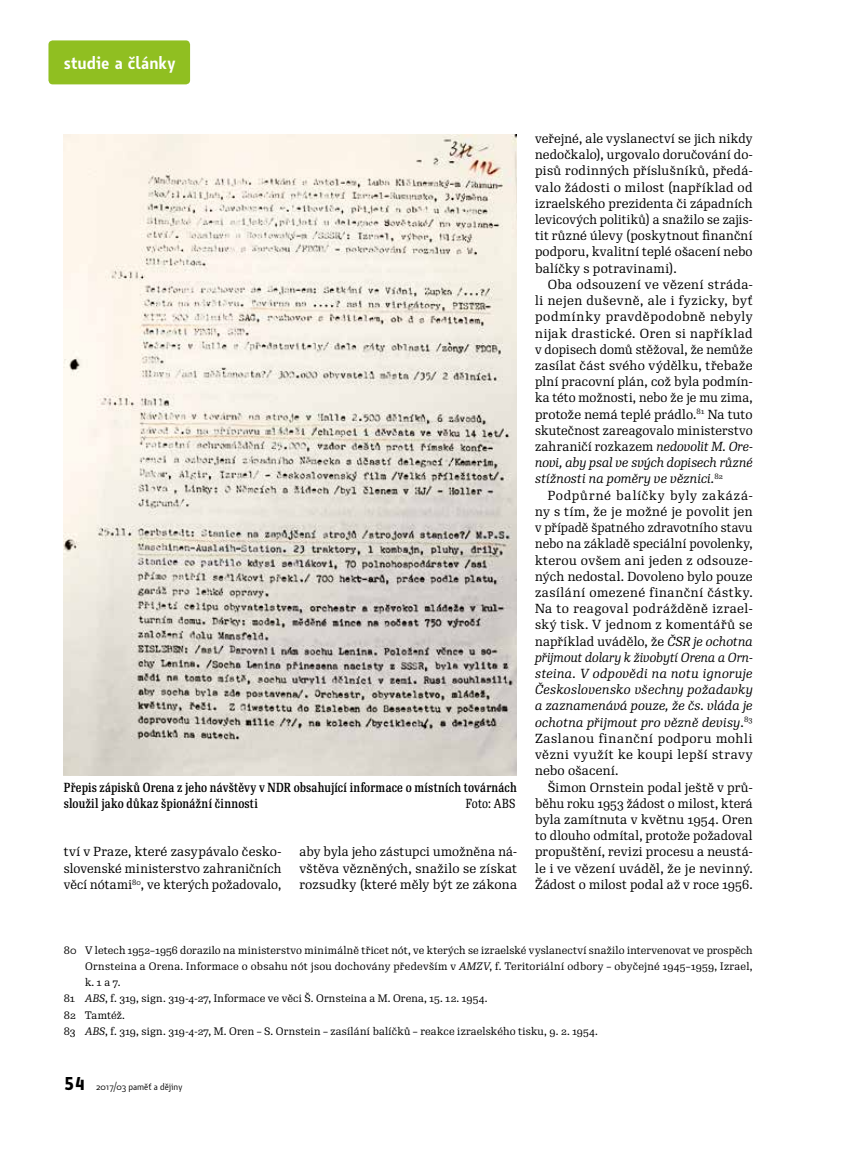
<style>
.page{position:relative;width:859px;height:1149px;background:#fff}
.page>*{position:absolute;margin:0;border:0;box-sizing:border-box;transform-origin:0 0}
.t1{font:600 18px "Botanika Std";letter-spacing:.005em;color:#fff}
.t2{font:12.75px/16.2px "Re Public Std";letter-spacing:.02em;color:#000;text-align:justify}
.t3{font:500 12.75px/16.2px "Re Public Std Cond";letter-spacing:.015em;color:#000}
.t4{font:12.75px "Re Public Std Cond";letter-spacing:.015em;color:#000}
.t5{font:10.5px "Re Public Std";letter-spacing:.02em;color:#000}
.t6{font:9.75px "Botanika Std";color:#000}
.s1{font-style:italic}
.s2{font-family:"Botanika Mono";font-weight:700;font-size:18px}
</style>
<div class="page">
<div style="left:48px;top:40px;width:142px;height:44px;background:#90bf21;border-radius:4px"></div>
<img style="left:64px;top:135px;width:453px;height:640px">
<h1 class="t1" style="left:64px;top:50px;width:113px">studie a články</h1>
<p class="t3" style="left:64px;top:778px;width:455px">Přepis zápisků Orena z jeho návštěvy v NDR obsahující informace o místních továrnách sloužil jako důkaz špionážní činnosti</p>
<p class="t4" style="left:466px;top:794px;width:51px">Foto: ABS</p>
<p class="t2" style="left:64px;top:843px;width:219px">tví v Praze, které zasypávalo česko&shy;slovenské ministerstvo zahraničních věcí nótami<sup>80</sup>, ve kterých požadovalo,</p>
<p class="t2" style="left:299px;top:843px;width:219px">aby byla jeho zástupci umožněna ná&shy;vštěva vězněných, snažilo se získat rozsudky (které měly být ze zákona</p>
<p class="t2" style="left:535px;top:130px;width:219px">veřejné, ale vyslanectví se jich nikdy nedočkalo), urgovalo doručování do&shy;pisů rodinných příslušníků, předá&shy;valo žádosti o milost (například od izraelského prezidenta či západních levicových politiků) a snažilo se zajis&shy;tit různé úlevy (poskytnout finanční podporu, kvalitní teplé ošacení nebo balíčky s potravinami).</p>
<p class="t2" style="left:535px;top:276px;width:219px;text-indent:13px">Oba odsouzení ve vězení stráda&shy;li nejen duševně, ale i fyzicky, byť podmínky pravděpodobně nebyly nijak drastické. Oren si například v dopisech domů stěžoval, že nemůže zasílat část svého výdělku, třebaže plní pracovní plán, což byla podmín&shy;ka této možnosti, nebo že je mu zima, protože nemá teplé prádlo.<sup>81</sup> Na tuto skutečnost zareagovalo ministerstvo zahraničí rozkazem <span class="s1">nedovolit M. Ore&shy;novi, aby psal ve svých dopisech různé stížnosti na poměry ve věznici.</span><sup>82</sup></p>
<p class="t2" style="left:535px;top:487px;width:219px;text-indent:13px">Podpůrné balíčky byly zakázá&shy;ny s tím, že je možné je povolit jen v případě špatného zdravotního stavu nebo na základě speciální povolenky, kterou ovšem ani jeden z odsouze&shy;ných nedostal. Dovoleno bylo pouze zasílání omezené finanční částky.<br>Na to reagoval podrážděně izrael&shy;ský tisk. V jednom z komentářů se například uvádělo, že <span class="s1">ČSR je ochotna přijmout dolary k živobytí Orena a Orn&shy;steina. V odpovědi na notu ignoruje Československo všechny požadavky a zaznamenává pouze, že čs. vláda je ochotna přijmout pro vězně devisy</span>.<sup>83<br></sup>Zaslanou finanční podporu mohli vězni využít ke koupi lepší stravy nebo ošacení.</p>
<p class="t2" style="left:535px;top:778px;width:219px;text-indent:13px">Šimon Ornstein podal ještě v prů&shy;běhu roku 1953 žádost o milost, která byla zamítnuta v květnu 1954. Oren to dlouho odmítal, protože požadoval propuštění, revizi procesu a neustá&shy;le i ve vězení uváděl, že je nevinný.<br>Žádost o milost podal až v roce 1956.</p>
<p class="t5" style="left:64px;top:942px;width:690px">80 V letech 1952–1956 dorazilo na ministerstvo minimálně třicet nót, ve kterých se izraelské vyslanectví snažilo intervenovat ve prospěch</p>
<p class="t5" style="left:85px;top:959px;width:669px">Ornsteina a Orena. Informace o obsahu nót jsou dochovány především v <span class="s1">AMZV</span>, f. Teritoriální odbory – obyčejné 1945–1959, Izrael,</p>
<p class="t5" style="left:85px;top:975px;width:37px">k. 1 a 7.</p>
<p class="t5" style="left:64px;top:991px;width:425px">81 <span class="s1">ABS</span>, f. 319, sign. 319-4-27, Informace ve věci Š. Ornsteina a M. Orena, 15. 12. 1954.</p>
<p class="t5" style="left:64px;top:1007px;width:63px">82 Tamtéž.</p>
<p class="t5" style="left:64px;top:1023px;width:535px">83 <span class="s1">ABS</span>, f. 319, sign. 319-4-27, M. Oren – S. Ornstein – zasílání balíčků – reakce izraelského tisku, 9. 2. 1954.</p>
<p class="t6" style="left:64px;top:1079px;width:120px"><span class="s2">54</span> 2017/03 paměť a dějiny</p>
</div>
